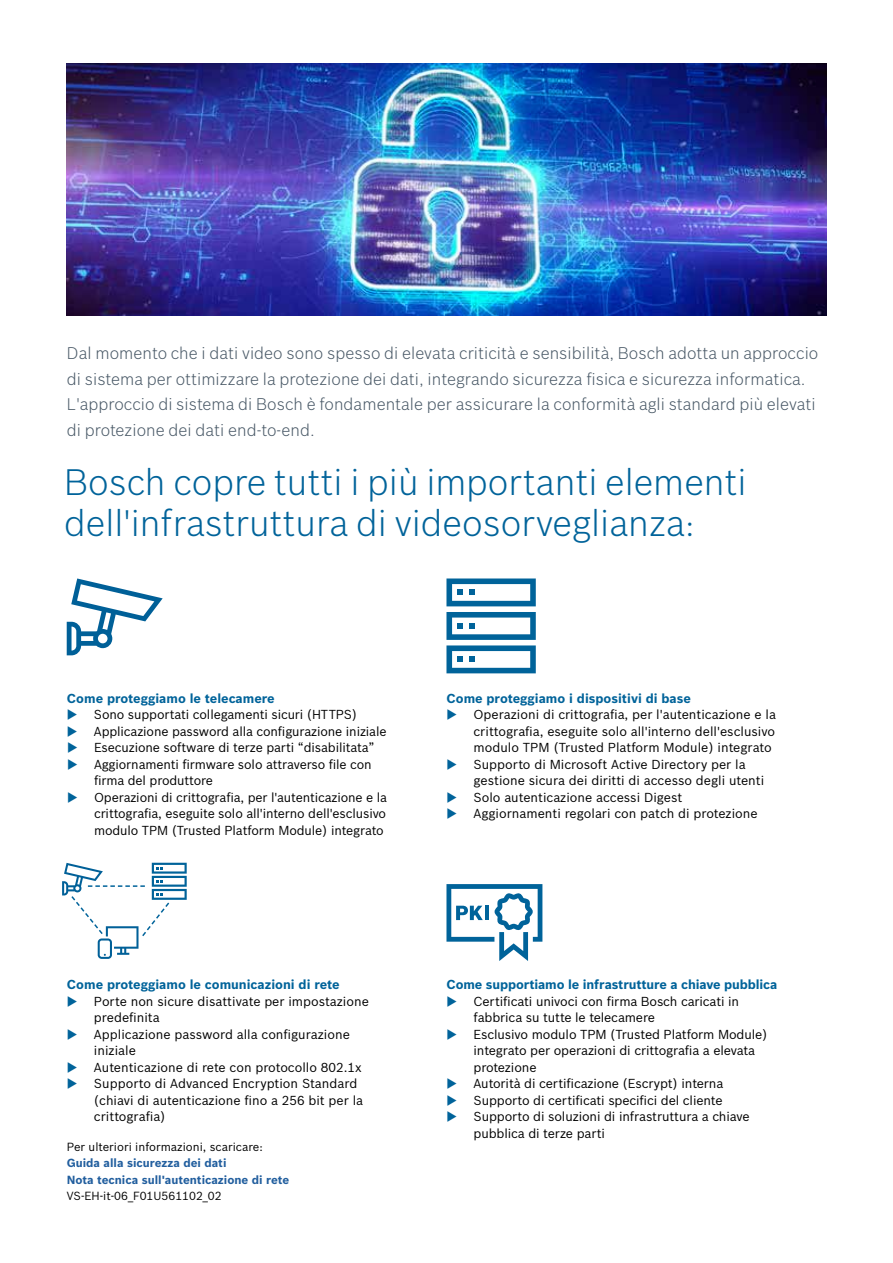
<style>
.page{position:relative;width:893px;height:1263px;background:#fff}
.page>*{position:absolute;margin:0;border:0;box-sizing:border-box;transform-origin:0 0}
.t1{font:300 36px/40.8px "Bosch Sans";color:#00639a}
.t2{font:300 16.5px/25.5px "Bosch Sans";letter-spacing:.005em;color:#475765}
.t3{font:12.75px/16.5px "Bosch Sans";letter-spacing:-.01em;color:#000}
.t4{font:700 12.75px "Bosch Sans";color:#00639a}
.t5{font:700 11.55px/16.4px "Bosch Sans";color:#215e9e}
.t6{font:11.55px "Bosch Sans";color:#000}
</style>
<div class="page">
<img style="left:67px;top:63px;width:759px;height:253px">
<svg style="left:67px;top:578px;width:96px;height:77px"></svg>
<svg style="left:446px;top:612px;width:90px;height:61px"></svg>
<svg style="left:446px;top:578px;width:90px;height:28px"></svg>
<svg style="left:446px;top:884px;width:96px;height:77px"></svg>
<hr style="left:485px;top:906px;width:4px;height:14px;background:#00639a">
<svg style="left:62px;top:863px;width:125px;height:96px"></svg>
<p class="t2" style="left:67px;top:340px;width:753px">Dal momento che i dati video sono spesso di elevata criticità e sensibilità, Bosch adotta un approccio di sistema per ottimizzare la protezione dei dati, integrando sicurezza fisica e sicurezza informatica.<br>L'approccio di sistema di Bosch è fondamentale per assicurare la conformità agli standard più elevati di protezione dei dati end-to-end.</p>
<h1 class="t1" style="left:64px;top:460px;width:684px">Bosch copre tutti i più importanti elementi dell'infrastruttura di videosorveglianza:</h1>
<p class="t4" style="left:67px;top:688px;width:209px">Come proteggiamo le telecamere</p>
<p class="t3" style="left:94px;top:705px;width:295px">Sono supportati collegamenti sicuri (HTTPS)<br>Applicazione password alla configurazione iniziale Esecuzione software di terze parti “disabilitata” Aggiornamenti firmware solo attraverso file con firma del produttore<br>Operazioni di crittografia, per l'autenticazione e la crittografia, eseguite solo all'interno dell'esclusivo modulo TPM (Trusted Platform Module) integrato</p>
<p class="t4" style="left:67px;top:975px;width:274px">Come proteggiamo le comunicazioni di rete</p>
<p class="t3" style="left:94px;top:992px;width:276px">Porte non sicure disattivate per impostazione predefinita<br>Applicazione password alla configurazione iniziale<br>Autenticazione di rete con protocollo 802.1x Supporto di Advanced Encryption Standard (chiavi di autenticazione fino a 256 bit per la crittografia)</p>
<p class="t6" style="left:67px;top:1138px;width:198px">Per ulteriori informazioni, scaricare:</p>
<p class="t5" style="left:67px;top:1154px;width:224px">Guida alla sicurezza dei dati<br>Nota tecnica sull'autenticazione di rete</p>
<p class="t6" style="left:67px;top:1187px;width:156px">VS-EH-it-06_F01U561102_02</p>
<p class="t4" style="left:446px;top:688px;width:246px">Come proteggiamo i dispositivi di base</p>
<p class="t3" style="left:473px;top:705px;width:304px">Operazioni di crittografia, per l'autenticazione e la crittografia, eseguite solo all'interno dell'esclusivo modulo TPM (Trusted Platform Module) integrato Supporto di Microsoft Active Directory per la gestione sicura dei diritti di accesso degli utenti Solo autenticazione accessi Digest<br>Aggiornamenti regolari con patch di protezione</p>
<p class="t4" style="left:446px;top:975px;width:332px">Come supportiamo le infrastrutture a chiave pubblica</p>
<p class="t3" style="left:473px;top:992px;width:296px">Certificati univoci con firma Bosch caricati in fabbrica su tutte le telecamere<br>Esclusivo modulo TPM (Trusted Platform Module) integrato per operazioni di crittografia a elevata protezione<br>Autorità di certificazione (Escrypt) interna Supporto di certificati specifici del cliente Supporto di soluzioni di infrastruttura a chiave pubblica di terze parti</p>
</div>
